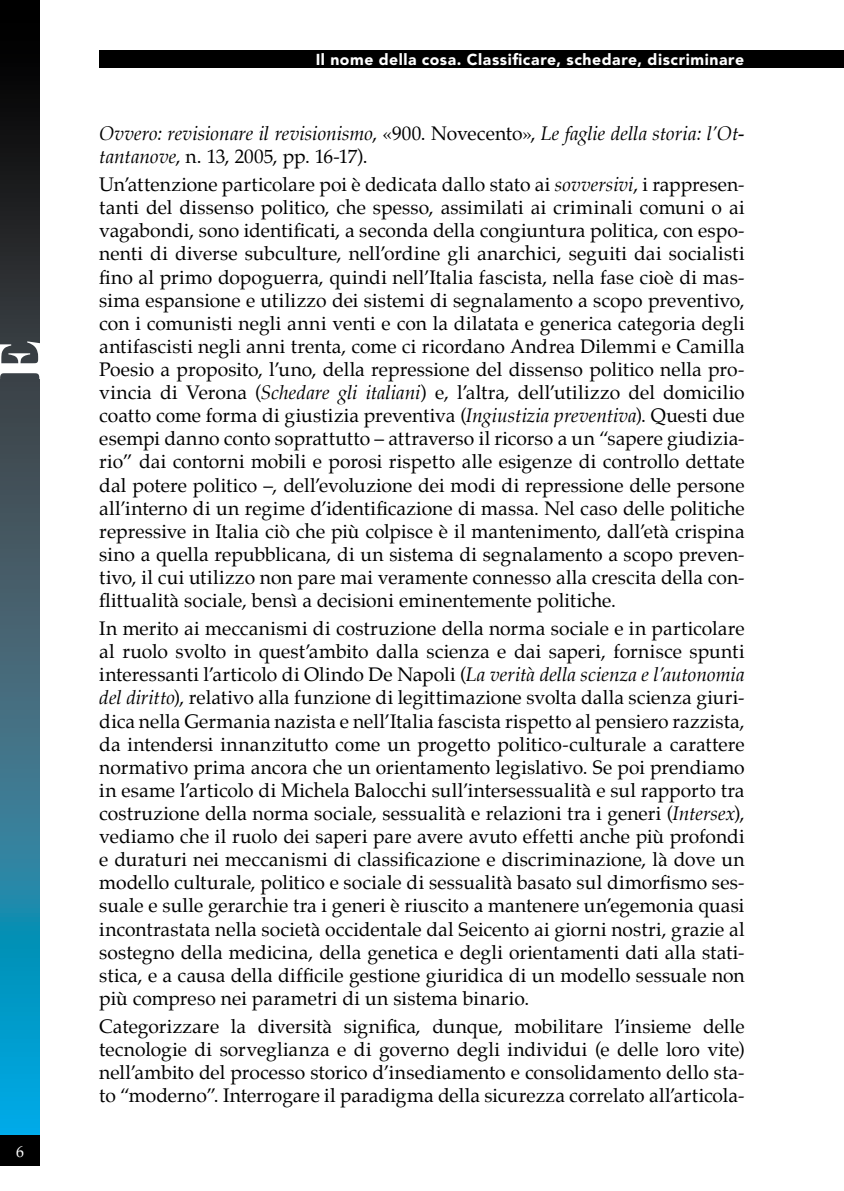
<style>
.page{position:relative;width:844px;height:1191px;background:#fff}
.page>*{position:absolute;margin:0;border:0;box-sizing:border-box;transform-origin:0 0}
.t1{font:19.25px/23.1px "Palatino";letter-spacing:.005em;color:#000;text-align:justify}
.t2{font:italic 19.25px/23.1px "Palatino";color:#000}
.t3{font:900 15.75px "Avenir";letter-spacing:.035em;color:#fff}
.t4{font:15.75px "Palatino";color:#fff}
.s1{font-style:normal}
.s2{font-style:italic}
</style>
<div class="page">
<img style="left:843px;top:50px;width:1px;height:18px">
<div style="left:99px;top:51px;width:744px;height:17px;background:#000"></div>
<svg style="left:0;top:0;width:40px;height:1135px"></svg>
<div style="left:0;top:1135px;width:40px;height:30px;background:#000"></div>
<svg style="left:0;top:341px;width:40px;height:38px"></svg>
<p class="t4" style="left:16px;top:1138px;width:9px">6</p>
<p class="t3" style="left:315px;top:50px;width:430px">Il nome della cosa. Classificare, schedare, discriminare</p>
<p class="t2" style="left:99px;top:122px;width:646px">Ovvero: revisionare il revisionismo<span class="s1">, «900. Novecento»,</span> Le faglie della storia: l’Ot&shy;tantanove<span class="s1">, n. 13, 2005, pp. 16-17).</span></p>
<p class="t1" style="left:99px;top:173px;width:646px">Un’attenzione particolare poi è dedicata dallo stato ai <span class="s2">sovversivi</span>, i rappresen&shy;tanti del dissenso politico, che spesso, assimilati ai criminali comuni o ai vagabondi, sono identificati, a seconda della congiuntura politica, con espo&shy;nenti di diverse subculture, nell’ordine gli anarchici, seguiti dai socialisti fino al primo dopoguerra, quindi nell’Italia fascista, nella fase cioè di mas&shy;sima espansione e utilizzo dei sistemi di segnalamento a scopo preventivo, con i comunisti negli anni venti e con la dilatata e generica categoria degli antifascisti negli anni trenta, come ci ricordano Andrea Dilemmi e Camilla Poesio a proposito, l’uno, della repressione del dissenso politico nella pro&shy;vincia di Verona (<span class="s2">Schedare gli italiani</span>) e, l’altra, dell’utilizzo del domicilio coatto come forma di giustizia preventiva (<span class="s2">Ingiustizia preventiva</span>). Questi due esempi danno conto soprattutto – attraverso il ricorso a un “sapere giudizia&shy;rio” dai contorni mobili e porosi rispetto alle esigenze di controllo dettate dal potere politico –, dell’evoluzione dei modi di repressione delle persone all’interno di un regime d’identificazione di massa. Nel caso delle politiche repressive in Italia ciò che più colpisce è il mantenimento, dall’età crispina sino a quella repubblicana, di un sistema di segnalamento a scopo preven&shy;tivo, il cui utilizzo non pare mai veramente connesso alla crescita della con&shy;flittualità sociale, bensì a decisioni eminentemente politiche.</p>
<p class="t1" style="left:99px;top:617px;width:646px">In merito ai meccanismi di costruzione della norma sociale e in particolare al ruolo svolto in quest’ambito dalla scienza e dai saperi, fornisce spunti interessanti l’articolo di Olindo De Napoli (<span class="s2">La verità della scienza e l’autonomia del diritto</span>), relativo alla funzione di legittimazione svolta dalla scienza giuri&shy;dica nella Germania nazista e nell’Italia fascista rispetto al pensiero razzista, da intendersi innanzitutto come un progetto politico-culturale a carattere normativo prima ancora che un orientamento legislativo. Se poi prendiamo in esame l’articolo di Michela Balocchi sull’intersessualità e sul rapporto tra costruzione della norma sociale, sessualità e relazioni tra i generi (<span class="s2">Intersex</span>), vediamo che il ruolo dei saperi pare avere avuto effetti anche più profondi e duraturi nei meccanismi di classificazione e discriminazione, là dove un modello culturale, politico e sociale di sessualità basato sul dimorfismo ses&shy;suale e sulle gerarchie tra i generi è riuscito a mantenere un’egemonia quasi incontrastata nella società occidentale dal Seicento ai giorni nostri, grazie al sostegno della medicina, della genetica e degli orientamenti dati alla stati&shy;stica, e a causa della difficile gestione giuridica di un modello sessuale non più compreso nei parametri di un sistema binario.</p>
<p class="t1" style="left:99px;top:1014px;width:646px">Categorizzare la diversità significa, dunque, mobilitare l’insieme delle tecnologie di sorveglianza e di governo degli individui (e delle loro vite) nell’ambito del processo storico d’insediamento e consolidamento dello sta&shy;to “moderno”. Interrogare il paradigma della sicurezza correlato all’articola-</p>
</div>
